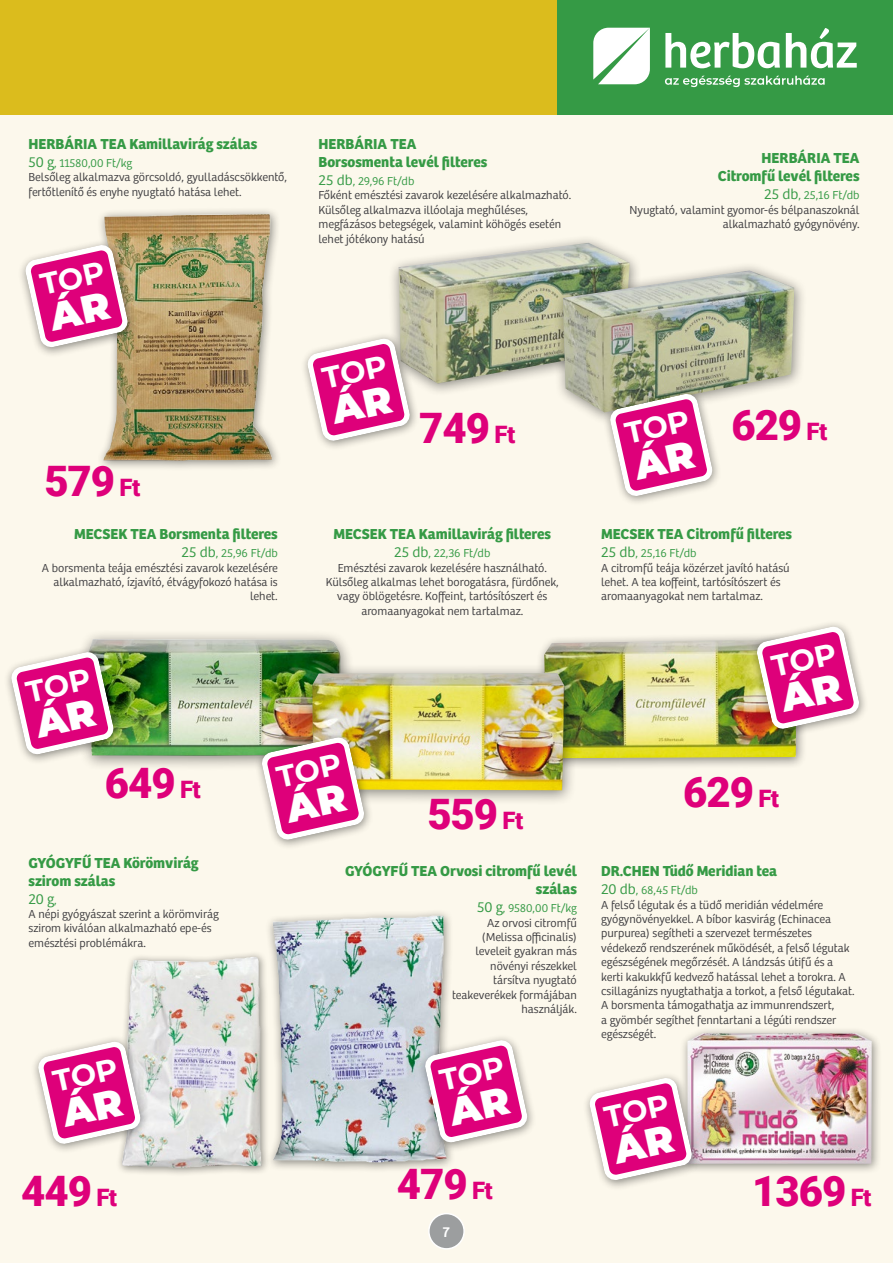
<style>
.page{position:relative;width:893px;height:1263px;background:#fcf8ec}
.page>*{position:absolute;margin:0;border:0;box-sizing:border-box;transform-origin:0 0}
.t1{font:900 42px "Roboto";letter-spacing:-.025em;color:#de007a}
.t2{font:700 15px/18px "Bree";color:#359a45}
.t3{font:15px "Bree";color:#fff}
.t4{font:300 12px/14.4px "Bree";color:#3e3d40}
.s1{font-size:15px;color:#359a45}
.s2{color:#359a45}
.s3{font-size:24px}
.s4{font-weight:300}
.s5{font-weight:300;font-size:12px}
</style>
<div class="page">
<div style="left:536px;top:632px;width:271px;height:138px;background:#000;opacity:.45"></div>
<img style="left:544px;top:639px;width:252px;height:119px">
<div style="left:115px;top:951px;width:155px;height:226px;background:#000;opacity:.45"></div>
<img style="left:122px;top:957px;width:139px;height:211px">
<div style="left:388px;top:234px;width:255px;height:163px;background:#000;opacity:.45"></div>
<img style="left:399px;top:243px;width:231px;height:140px">
<div style="left:552px;top:262px;width:255px;height:164px;background:#000;opacity:.45"></div>
<img style="left:563px;top:270px;width:231px;height:142px">
<div style="left:77px;top:629px;width:278px;height:142px;background:#000;opacity:.45"></div>
<img style="left:89px;top:639px;width:252px;height:117px">
<div style="left:301px;top:663px;width:278px;height:143px;background:#000;opacity:.45"></div>
<img style="left:312px;top:673px;width:252px;height:117px">
<div style="left:265px;top:908px;width:191px;height:265px;background:#000;opacity:.45"></div>
<img style="left:273px;top:916px;width:173px;height:246px">
<div style="left:96px;top:207px;width:186px;height:264px;background:#000;opacity:.45"></div>
<img style="left:103px;top:214px;width:169px;height:247px">
<div style="left:679px;top:1026px;width:203px;height:148px;background:#000;opacity:.45"></div>
<img style="left:687px;top:1033px;width:185px;height:131px">
<div style="left:30px;top:1035px;width:120px;height:120px;background:#000;opacity:.45"></div>
<div style="left:300px;top:332px;width:120px;height:120px;background:#000;opacity:.45"></div>
<div style="left:602px;top:387px;width:120px;height:120px;background:#000;opacity:.45"></div>
<div style="left:3px;top:645px;width:120px;height:120px;background:#000;opacity:.45"></div>
<div style="left:254px;top:730px;width:120px;height:120px;background:#000;opacity:.45"></div>
<div style="left:417px;top:1033px;width:120px;height:120px;background:#000;opacity:.45"></div>
<div style="left:17px;top:238px;width:120px;height:120px;background:#000;opacity:.45"></div>
<div style="left:749px;top:620px;width:120px;height:120px;background:#000;opacity:.45"></div>
<div style="left:582px;top:1071px;width:120px;height:120px;background:#000;opacity:.45"></div>
<div style="left:429px;top:1213px;width:35px;height:36px;background:#9c9e9f;border-radius:50%"></div>
<div style="left:428px;top:1213px;width:37px;height:36px;border:2px solid #fff;border-radius:50%"></div>
<div style="left:0;top:0;width:893px;height:115px;background:#dbbc1d"></div>
<div style="left:557px;top:0;width:336px;height:115px;background:#359a45"></div>
<svg style="left:593px;top:28px;width:57px;height:56px;background:#e6f2e8"></svg>
<svg style="left:665px;top:28px;width:192px;height:40px"></svg>
<svg style="left:665px;top:76px;width:160px;height:11px"></svg>
<svg style="left:40px;top:1040px;width:102px;height:105px;background:#e362a7"></svg>
<svg style="left:309px;top:337px;width:102px;height:105px;background:#e362a5"></svg>
<svg style="left:612px;top:392px;width:102px;height:105px;background:#dc5d9e"></svg>
<svg style="left:13px;top:651px;width:102px;height:105px;background:#d55a96"></svg>
<svg style="left:264px;top:736px;width:101px;height:105px;background:#dd5a96"></svg>
<svg style="left:427px;top:1039px;width:102px;height:105px;background:#e161a5"></svg>
<svg style="left:27px;top:244px;width:102px;height:105px;background:#de5c9c"></svg>
<svg style="left:759px;top:625px;width:101px;height:105px;background:#e25d9f"></svg>
<svg style="left:591px;top:1076px;width:102px;height:105px;background:#e362a6"></svg>
<p class="t2" style="left:28px;top:135px;width:230px">HERBÁRIA TEA Kamillavirág szálas</p>
<p class="t4" style="left:28px;top:156px;width:260px"><span class="s1">50 g</span><span class="s2">, 11580,00 Ft/kg<br></span>Belsőleg alkalmazva görcsoldó, gyulladáscsökkentő, fertőtlenítő és enyhe nyugtató hatása lehet.</p>
<p class="t2" style="left:318px;top:135px;width:170px">HERBÁRIA TEA<br>Borsosmenta levél filteres</p>
<p class="t4" style="left:318px;top:174px;width:254px"><span class="s1">25 db</span><span class="s2">, 29,96 Ft/db<br></span>Főként emésztési zavarok kezelésére alkalmazható.<br>Külsőleg alkalmazva illóolaja meghűléses, megfázásos betegségek, valamint köhögés esetén lehet jótékony hatású</p>
<p class="t2" style="left:718px;top:150px;width:143px;text-align:right">HERBÁRIA TEA<br>Citromfű levél filteres</p>
<p class="t4" style="left:630px;top:188px;width:231px;text-align:right"><span class="s1">25 db</span><span class="s2">, 25,16 Ft/db<br></span>Nyugtató, valamint gyomor-és bélpanaszoknál alkalmazható gyógynövény.</p>
<h1 class="t1" style="left:44px;top:452px;width:97px">579 <span class="s3">Ft</span></h1>
<p class="t2" style="left:74px;top:525px;width:205px">MECSEK TEA Borsmenta filteres</p>
<p class="t4" style="left:42px;top:546px;width:237px;text-align:right"><span class="s1">25 db</span><span class="s2">, 25,96 Ft/db<br></span>A borsmenta teája emésztési zavarok kezelésére alkalmazható, ízjavító, étvágyfokozó hatása is lehet.</p>
<h1 class="t1" style="left:419px;top:398px;width:97px">749 <span class="s3">Ft</span></h1>
<h1 class="t1" style="left:731px;top:395px;width:97px">629 <span class="s3">Ft</span></h1>
<p class="t2" style="left:334px;top:525px;width:219px">MECSEK TEA Kamillavirág filteres</p>
<p class="t4" style="left:326px;top:546px;width:235px;text-align:center"><span class="s1">25 db</span><span class="s2">, 22,36 Ft/db<br></span>Emésztési zavarok kezelésére használható.<br>Külsőleg alkalmas lehet borogatásra, fürdőnek, vagy öblögetésre. Koffeint, tartósítószert és aromaanyagokat nem tartalmaz.</p>
<p class="t2" style="left:601px;top:525px;width:192px">MECSEK TEA Citromfű filteres</p>
<p class="t4" style="left:601px;top:546px;width:190px"><span class="s1">25 db</span><span class="s2">, 25,16 Ft/db<br></span>A citromfű teája közérzet javító hatású lehet. A tea koffeint, tartósítószert és aromaanyagokat nem tartalmaz.</p>
<h1 class="t1" style="left:105px;top:754px;width:97px">649 <span class="s3">Ft</span></h1>
<p class="t2" style="left:28px;top:854px;width:172px">GYÓGYFŰ TEA Körömvirág szirom szálas<br><span class="s4">20 g</span><span class="s5">,</span></p>
<p class="t4" style="left:28px;top:907px;width:192px">A népi gyógyászat szerint a körömvirág szirom kiválóan alkalmazható epe-és emésztési problémákra.</p>
<h1 class="t1" style="left:21px;top:1162px;width:97px">449 <span class="s3">Ft</span></h1>
<h1 class="t1" style="left:427px;top:784px;width:97px">559 <span class="s3">Ft</span></h1>
<p class="t2" style="left:345px;top:862px;width:233px;text-align:right">GYÓGYFŰ TEA Orvosi citromfű levél szálas</p>
<p class="t4" style="left:452px;top:901px;width:126px;text-align:right"><span class="s1">50 g</span><span class="s2">, 9580,00 Ft/kg<br></span>Az orvosi citromfű (Melissa officinalis) leveleit gyakran más növényi részekkel társítva nyugtató teakeverékek formájában használják.</p>
<h1 class="t1" style="left:683px;top:762px;width:97px">629 <span class="s3">Ft</span></h1>
<p class="t2" style="left:601px;top:862px;width:178px">DR.CHEN Tüdő Meridian tea</p>
<p class="t4" style="left:601px;top:883px;width:255px"><span class="s1">20 db</span><span class="s2">, 68,45 Ft/db<br></span>A felső légutak és a tüdő meridián védelmére gyógynövényekkel. A bíbor kasvirág (Echinacea purpurea) segítheti a szervezet természetes védekező rendszerének működését, a felső légutak egészségének megőrzését. A lándzsás útifű és a kerti kakukkfű kedvező hatással lehet a torokra. A csillagánizs nyugtathatja a torkot, a felső légutakat.<br>A borsmenta támogathatja az immunrendszert,<br>a gyömbér segíthet fenntartani a légúti rendszer egészségét.</p>
<h1 class="t1" style="left:397px;top:1155px;width:97px">479 <span class="s3">Ft</span></h1>
<p class="t3" style="left:443px;top:1223px;width:9px">7</p>
<h1 class="t1" style="left:752px;top:1162px;width:121px">1369 <span class="s3">Ft</span></h1>
</div>
